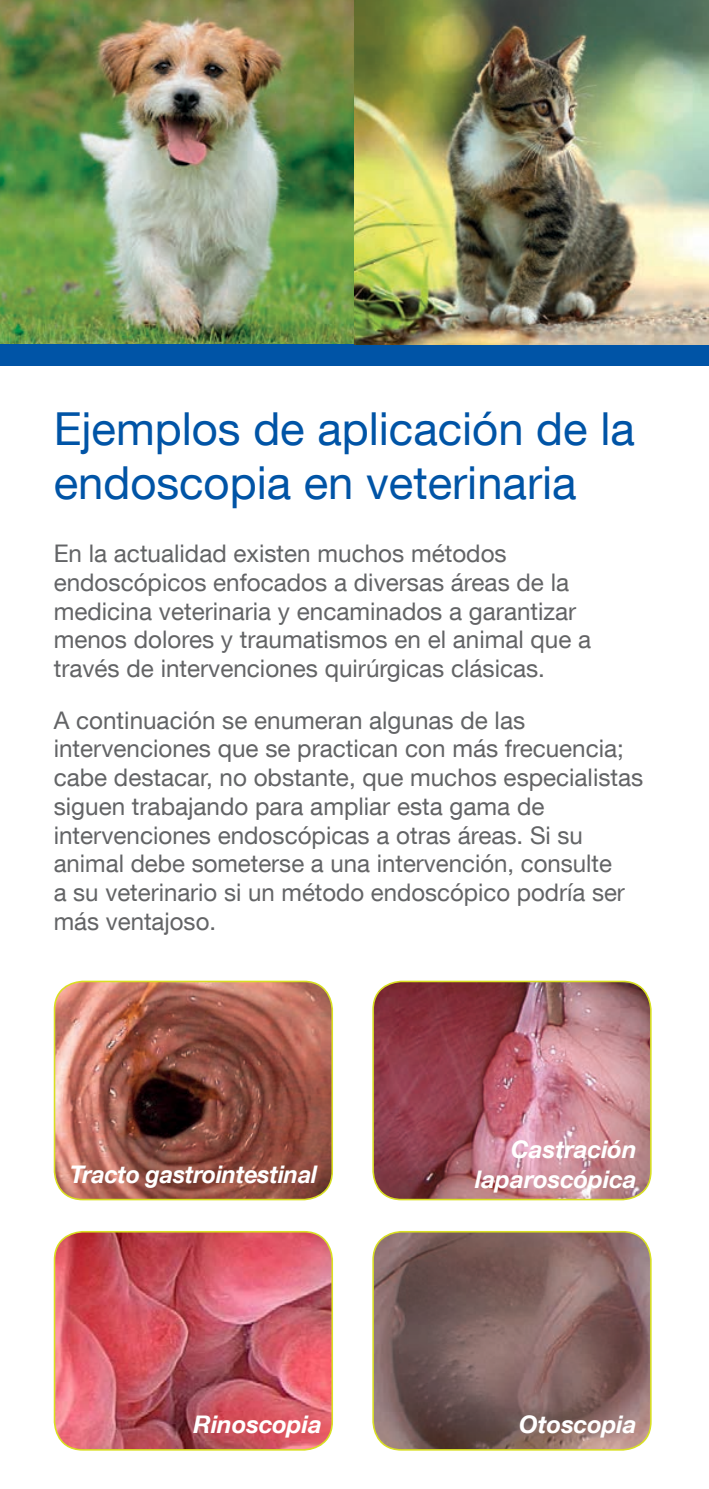
<style>
.page{position:relative;width:709px;height:1489px;background:#fff}
.page>*{position:absolute;margin:0;border:0;box-sizing:border-box;transform-origin:0 0}
.t1{font:45.5px/54.5px "KS Helvetica Neue";color:#0054a6}
.t2{font:24.25px/28.8px "KS Helvetica Neue";color:#636466}
.t3{font:italic 700 24.25px/29px "KS Helvetica Neue";color:#fff;text-align:right}
</style>
<div class="page">
<img style="left:0;top:0;width:709px;height:345px">
<img style="left:55px;top:982px;width:277px;height:217px">
<div style="left:54px;top:980px;width:279px;height:220px;border:2px solid #d9e021;border-radius:28px"></div>
<img style="left:55px;top:1233px;width:277px;height:216px">
<div style="left:54px;top:1230px;width:279px;height:220px;border:2px solid #d9e021;border-radius:28px"></div>
<img style="left:374px;top:982px;width:277px;height:217px">
<div style="left:372px;top:980px;width:279px;height:220px;border:2px solid #d9e021;border-radius:28px"></div>
<img style="left:374px;top:1233px;width:277px;height:216px">
<div style="left:372px;top:1230px;width:279px;height:220px;border:2px solid #d9e021;border-radius:28px"></div>
<div style="left:0;top:345px;width:709px;height:21px;background:#0054a6"></div>
<h1 class="t1" style="left:54px;top:400px;width:582px">Ejemplos de aplicación de la endoscopia en veterinaria</h1>
<p class="t2" style="left:54px;top:538px;width:539px">En la actualidad existen muchos métodos endoscópicos enfocados a diversas áreas de la medicina veterinaria y encaminados a garantizar menos dolores y traumatismos en el animal que a través de intervenciones quirúrgicas clásicas.</p>
<p class="t2" style="left:54px;top:705px;width:591px">A continuación se enumeran algunas de las intervenciones que se practican con más frecuencia; cabe destacar, no obstante, que muchos especialistas siguen trabajando para ampliar esta gama de intervenciones endoscópicas a otras áreas. Si su animal debe someterse a una intervención, consulte<br>a su veterinario si un método endoscópico podría ser más ventajoso.</p>
<p class="t3" style="left:70px;top:1159px;width:249px">Tracto gastrointestinal</p>
<p class="t3" style="left:193px;top:1408px;width:130px">Rinoscopia</p>
<p class="t3" style="left:475px;top:1134px;width:163px">Castración laparoscópica</p>
<p class="t3" style="left:519px;top:1408px;width:119px">Otoscopia</p>
</div>
